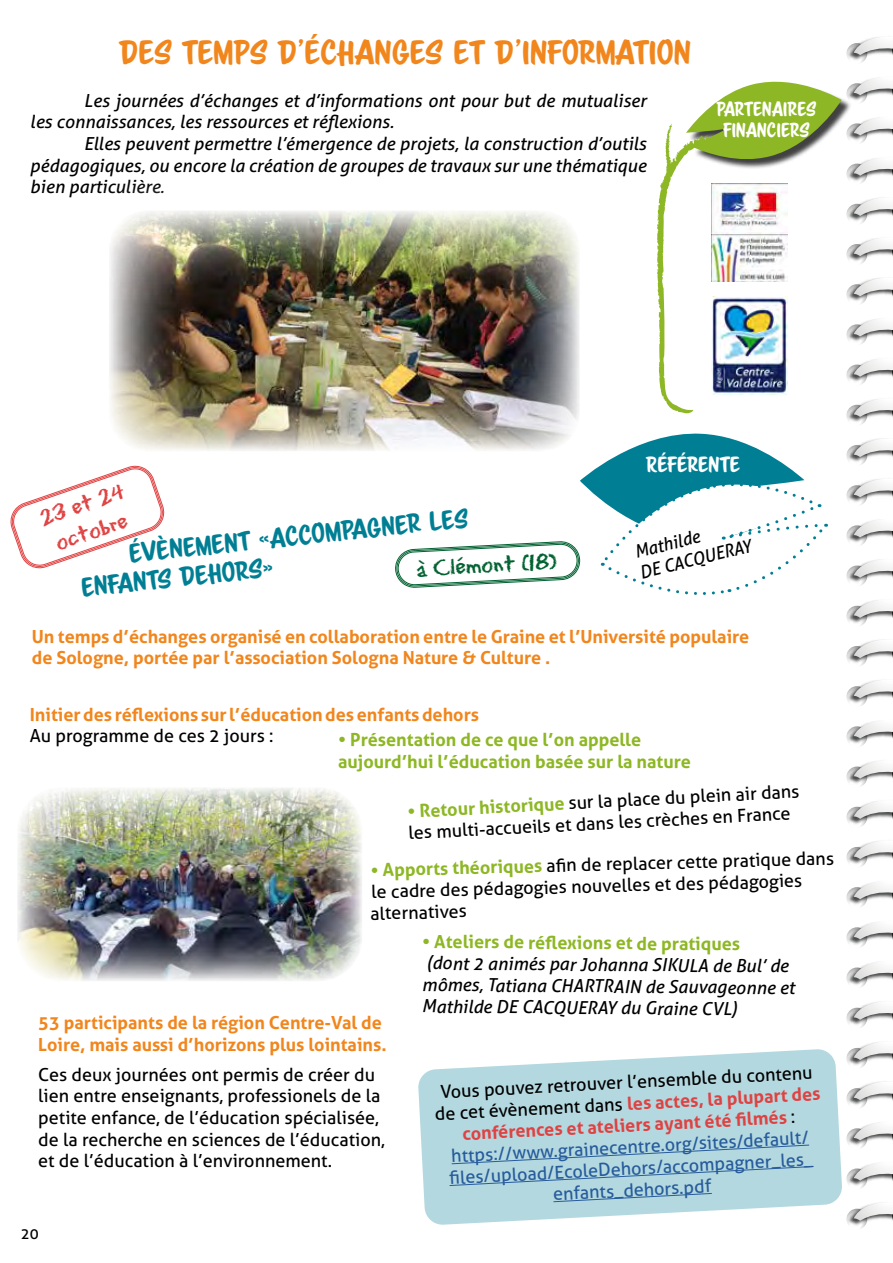
<style>
.page{position:relative;width:893px;height:1263px;background:#fff}
.page>*{position:absolute;margin:0;border:0;box-sizing:border-box;transform-origin:0 0}
.t1{font:30px "Scriptorama Markdown JF";color:#f1861d}
.t2{font:24px/28.8px "Scriptorama Markdown JF";color:#007f94}
.t3{font:24px/28.8px "Eraser Dust";color:#df4242}
.t4{font:24px "Eraser Dust";color:#006130}
.t5{font:19.5px "Scriptorama Markdown JF";color:#fff}
.t6{font:18px/21.6px "Aller";color:#000}
.t7{font:italic 18px/21.6px "Aller";color:#000}
.t8{font:700 18px/21.6px "Aller";color:#f1861d}
.t9{font:18px/21.6px "Aller";color:#275b9b;text-align:center}
.t10{font:700 18px/21.6px "Aller";color:#8db724}
.t11{font:18px/21.6px "Scriptorama Markdown JF";color:#fff;text-align:center;scale:.95 1}
.t12{font:italic 18px/21.6px "Aller";color:#000;scale:.95 1}
.t13{font:15px "Aller";color:#000}
.s1{font-weight:700;color:#8db724}
.s2{color:#000}
.s3{font-weight:700;color:#df4242}
</style>
<div class="page">
<svg style="left:846px;top:37px;width:47px;height:26px"></svg>
<svg style="left:846px;top:640px;width:47px;height:26px"></svg>
<svg style="left:846px;top:680px;width:47px;height:26px"></svg>
<svg style="left:846px;top:721px;width:47px;height:25px"></svg>
<svg style="left:846px;top:761px;width:47px;height:25px"></svg>
<svg style="left:846px;top:801px;width:47px;height:26px"></svg>
<svg style="left:846px;top:841px;width:47px;height:26px"></svg>
<svg style="left:846px;top:882px;width:47px;height:25px"></svg>
<svg style="left:846px;top:922px;width:47px;height:25px"></svg>
<svg style="left:846px;top:962px;width:47px;height:25px"></svg>
<svg style="left:846px;top:1002px;width:47px;height:25px"></svg>
<svg style="left:846px;top:1042px;width:47px;height:26px"></svg>
<svg style="left:846px;top:1081px;width:47px;height:27px"></svg>
<svg style="left:846px;top:1122px;width:47px;height:26px"></svg>
<svg style="left:846px;top:1163px;width:47px;height:25px"></svg>
<svg style="left:846px;top:1203px;width:47px;height:25px"></svg>
<img style="left:109px;top:211px;width:286px;height:240px">
<svg style="left:10px;top:465px;width:155px;height:104px"></svg>
<svg style="left:418px;top:1049px;width:424px;height:176px;fill:#b3d8df"></svg>
<svg style="left:449px;top:1144px;width:365px;height:42px;background:#acd2db"></svg>
<svg style="left:553px;top:1192px;width:160px;height:11px;background:#a6ccd8"></svg>
<img style="left:17px;top:788px;width:345px;height:193px">
<img style="left:395px;top:78px;width:498px;height:547px">
<h1 class="t1" style="left:119px;top:33px;width:574px">DES TEMPS D’ÉCHANGES ET D’INFORMATION</h1>
<p class="t7" style="left:30px;top:90px;width:618px;text-indent:54px">Les journées d’échanges et d’informations ont pour but de mutualiser les connaissances, les ressources et réflexions.</p>
<p class="t7" style="left:30px;top:133px;width:618px;text-align:justify;text-indent:54px">Elles peuvent permettre l’émergence de projets, la construction d’outils pédagogiques, ou encore la création de groupes de travaux sur une thématique bien particulière.</p>
<p class="t11" style="left:716px;top:98px;width:107px">PARTENAIRES<br>FINANCIERS</p>
<h2 class="t3" style="left:35px;top:503px;width:90px;rotate:-19deg">23 et 24 octobre</h2>
<h2 class="t2" style="left:77px;top:544px;width:393px;text-indent:51px;rotate:-6deg">ÉVÈNEMENT «ACCOMPAGNER LES<br>ENFANTS DEHORS»</h2>
<h2 class="t4" style="left:415px;top:552px;width:143px;rotate:-3deg">à Clémont (18)</h2>
<p class="t5" style="left:646px;top:452px;width:95px">RÉFÉRENTE</p>
<p class="t12" style="left:632px;top:541px;width:122px;rotate:-14deg">Mathilde<br>DE CACQUERAY</p>
<p class="t8" style="left:32px;top:625px;width:719px">Un temps d’échanges organisé en collaboration entre le Graine et l’Université populaire de Sologne, portée par l’association Sologna Nature &amp; Culture .</p>
<p class="t8" style="left:30px;top:703px;width:451px">Initier des réflexions sur l’éducation des enfants dehors</p>
<p class="t6" style="left:30px;top:725px;width:245px">Au programme de ces 2 jours :</p>
<p class="t10" style="left:338px;top:729px;width:354px">• Présentation de ce que l’on appelle aujourd’hui l’éducation basée sur la nature</p>
<p class="t6" style="left:407px;top:800px;width:394px;rotate:-3deg"><span class="s1">• Retour historique</span> sur la place du plein air dans les multi-accueils et dans les crèches en France</p>
<p class="t6" style="left:369px;top:856px;width:466px;line-height:22.8px;rotate:-1deg"><span class="s1">• Apports théoriques</span> afi n de replacer cette pratique dans le cadre des pédagogies nouvelles et des pédagogies alternatives</p>
<p class="t8" style="left:38px;top:1012px;width:350px">53 participants de la région Centre-Val de<br>Loire, mais aussi d’horizons plus lointains.</p>
<p class="t6" style="left:38px;top:1063px;width:348px">Ces deux journées ont permis de créer du lien entre enseignants, professionels de la petite enfance, de l’éducation spécialisée, de la recherche en sciences de l’éducation, et de l’éducation à l’environnement.</p>
<p class="t13" style="left:21px;top:1224px;width:19px">20</p>
<p class="t10" style="left:422px;top:932px;width:320px">• Ateliers de réflexions et de pratiques</p>
<p class="t7" style="left:422px;top:954px;width:374px">(dont 2 animés par Johanna SIKULA de Bul’ de mômes, Tatiana CHARTRAIN de Sauvageonne et<br>Mathilde DE CACQUERAY du Graine CVL)</p>
<p class="t9" style="left:433px;top:1081px;width:388px;rotate:-3deg"><span class="s2">Vous pouvez retrouver l’ensemble du contenu de cet évènement dans</span> <span class="s3">les actes, la plupart des conférences et ateliers ayant été fi lmés</span> <span class="s2">: </span>https://www.grainecentre.org/sites/default/<br>fi les/upload/EcoleDehors/accompagner_les_ enfants_dehors.pdf</p>
</div>
